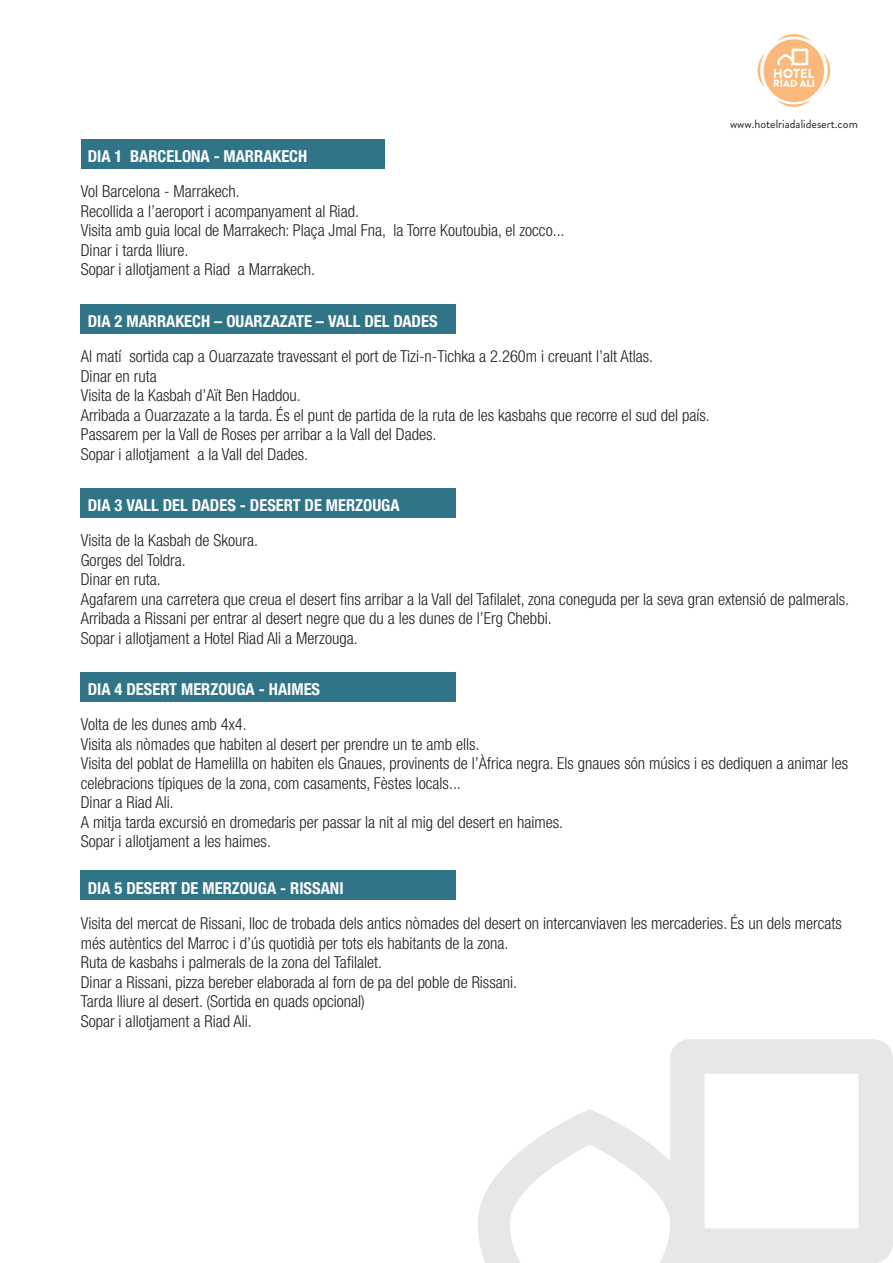
<style>
.page{position:relative;width:893px;height:1263px;background:#fff}
.page>*{position:absolute;margin:0;border:0;box-sizing:border-box;transform-origin:0 0}
.t1{font:300 condensed 16.5px/19.5px "Helvetica Neue";color:#231f20}
.t2{font:700 condensed 16.5px "Helvetica Neue";color:#fff}
.t3{font:12px "Brandon Grotesque";color:#231f20}
</style>
<div class="page">
<div style="left:81px;top:139px;width:304px;height:30px;background:#307487"></div>
<div style="left:81px;top:304px;width:375px;height:29px;background:#307487"></div>
<div style="left:81px;top:488px;width:375px;height:29px;background:#307487"></div>
<div style="left:81px;top:672px;width:375px;height:29px;background:#307487"></div>
<div style="left:81px;top:870px;width:375px;height:30px;background:#307487"></div>
<svg style="left:478px;top:1039px;width:415px;height:224px"></svg>
<svg style="left:757px;top:34px;width:74px;height:73px"></svg>
<p class="t2" style="left:88px;top:146px;width:221px">DIA 1 BARCELONA - MARRAKECH</p>
<p class="t1" style="left:81px;top:182px;width:161px">Vol Barcelona - Marrakech.</p>
<p class="t1" style="left:81px;top:201px;width:280px">Recollida a l’aeroport i acompanyament al Riad.</p>
<p class="t1" style="left:81px;top:221px;width:485px">Visita amb guia local de Marrakech: Plaça Jmal Fna, la Torre Koutoubia, el zocco...</p>
<p class="t1" style="left:81px;top:240px;width:109px">Dinar i tarda lliure.</p>
<p class="t1" style="left:81px;top:260px;width:236px">Sopar i allotjament a Riad a Marrakech.</p>
<p class="t2" style="left:88px;top:311px;width:351px">DIA 2 MARRAKECH – OUARZAZATE – VALL DEL DADES</p>
<p class="t1" style="left:81px;top:346px;width:574px">Al matí sortida cap a Ouarzazate travessant el port de Tizi-n-Tichka a 2.260m i creuant l’alt Atlas.</p>
<p class="t1" style="left:81px;top:366px;width:78px">Dinar en ruta</p>
<p class="t1" style="left:81px;top:385px;width:222px">Visita de la Kasbah d’Aït Ben Haddou.</p>
<p class="t1" style="left:81px;top:405px;width:630px">Arribada a Ouarzazate a la tarda. És el punt de partida de la ruta de les kasbahs que recorre el sud del país.</p>
<p class="t1" style="left:81px;top:424px;width:357px">Passarem per la Vall de Roses per arribar a la Vall del Dades.</p>
<p class="t1" style="left:81px;top:444px;width:229px">Sopar i allotjament a la Vall del Dades.</p>
<p class="t2" style="left:88px;top:495px;width:313px">DIA 3 VALL DEL DADES - DESERT DE MERZOUGA</p>
<p class="t3" style="left:730px;top:115px;width:129px">www.hotelriadalidesert.com</p>
<p class="t1" style="left:81px;top:530px;width:179px">Visita de la Kasbah de Skoura.</p>
<p class="t1" style="left:81px;top:550px;width:107px">Gorges del Toldra.</p>
<p class="t1" style="left:81px;top:569px;width:81px">Dinar en ruta.</p>
<p class="t1" style="left:81px;top:589px;width:770px">Agafarem una carretera que creua el desert fins arribar a la Vall del Tafilalet, zona coneguda per la seva gran extensió de palmerals.</p>
<p class="t1" style="left:81px;top:608px;width:472px">Arribada a Rissani per entrar al desert negre que du a les dunes de l’Erg Chebbi.</p>
<p class="t1" style="left:81px;top:628px;width:278px">Sopar i allotjament a Hotel Riad Ali a Merzouga.</p>
<p class="t2" style="left:88px;top:679px;width:234px">DIA 4 DESERT MERZOUGA - HAIMES</p>
<p class="t1" style="left:81px;top:715px;width:168px">Volta de les dunes amb 4x4.</p>
<p class="t1" style="left:81px;top:734px;width:400px">Visita als nòmades que habiten al desert per prendre un te amb ells.</p>
<p class="t1" style="left:81px;top:754px;width:769px">Visita del poblat de Hamelilla on habiten els Gnaues, provinents de l’Àfrica negra. Els gnaues són músics i es dediquen a animar les celebracions típiques de la zona, com casaments, Fèstes locals...</p>
<p class="t1" style="left:81px;top:793px;width:95px">Dinar a Riad Ali.</p>
<p class="t1" style="left:81px;top:812px;width:484px">A mitja tarda excursió en dromedaris per passar la nit al mig del desert en haimes.</p>
<p class="t1" style="left:81px;top:832px;width:192px">Sopar i allotjament a les haimes.</p>
<p class="t2" style="left:88px;top:878px;width:257px">DIA 5 DESERT DE MERZOUGA - RISSANI</p>
<p class="t1" style="left:81px;top:913px;width:763px">Visita del mercat de Rissani, lloc de trobada dels antics nòmades del desert on intercanviaven les mercaderies. És un dels mercats més autèntics del Marroc i d’ús quotidià per tots els habitants de la zona.</p>
<p class="t1" style="left:81px;top:952px;width:303px">Ruta de kasbahs i palmerals de la zona del Tafilalet.</p>
<p class="t1" style="left:81px;top:972px;width:438px">Dinar a Rissani, pizza bereber elaborada al forn de pa del poble de Rissani.</p>
<p class="t1" style="left:81px;top:991px;width:286px">Tarda lliure al desert. (Sortida en quads opcional)</p>
<p class="t1" style="left:81px;top:1011px;width:172px">Sopar i allotjament a Riad Ali.</p>
</div>
